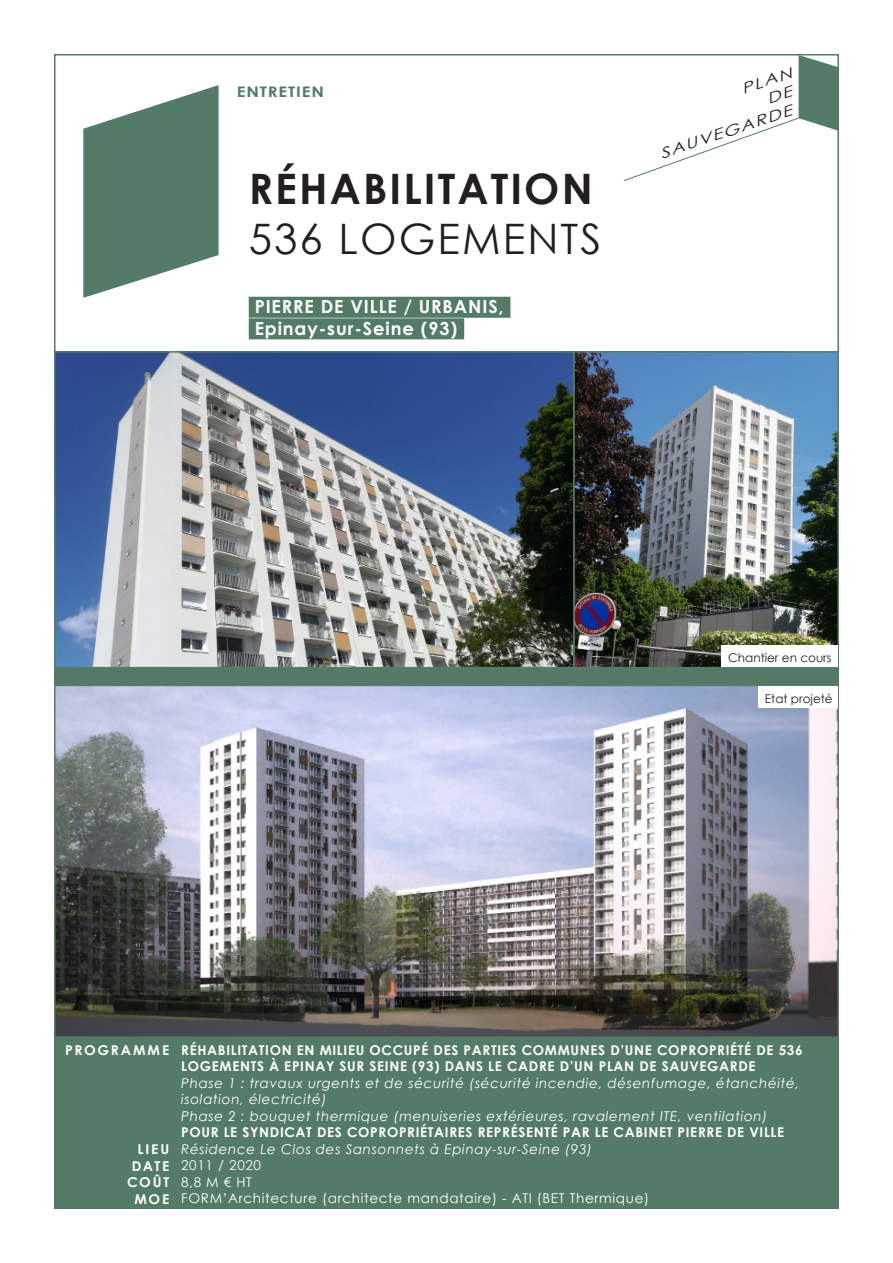
<style>
.page{position:relative;width:893px;height:1263px;background:#fff}
.page>*{position:absolute;margin:0;border:0;box-sizing:border-box;transform-origin:0 0}
.t1{font:700 42px "Century Gothic";letter-spacing:.05em;color:#231f20}
.t2{font:42px "Century Gothic";letter-spacing:.05em;color:#231f20}
.t3{font:700 18px "Century Gothic";letter-spacing:.05em;color:#fff}
.t4{font:italic 14.55px "Century Gothic";color:#231f20;scale:1.3 1}
.t5{font:700 14.55px "Century Gothic";letter-spacing:.05em;color:#537b67;scale:1.17 1}
.t6{font:italic 13.5px/16.5px "Century Gothic";letter-spacing:.05em;color:#fff}
.t7{font:700 13.5px/16.5px "Century Gothic";letter-spacing:.05em;color:#fff}
.t8{font:13.5px "Century Gothic";letter-spacing:.05em;color:#fff}
.t9{font:700 13.5px "Century Gothic";letter-spacing:.125em;color:#fff}
.t10{font:12px "Century Gothic";color:#231f20}
</style>
<div class="page">
<svg style="left:83px;top:85px;width:136px;height:213px"></svg>
<div style="left:54px;top:1037px;width:785px;height:172px;background:#537b67"></div>
<div style="left:249px;top:297px;width:261px;height:21px;background:#537b67"></div>
<div style="left:249px;top:318px;width:215px;height:21px;background:#537b67"></div>
<div style="left:54px;top:668px;width:785px;height:20px;background:#557967"></div>
<img style="left:57px;top:688px;width:779px;height:347px">
<div style="left:54px;top:685px;width:785px;height:353px;border:2px solid #557d6a"></div>
<img style="left:57px;top:354px;width:779px;height:311px">
<div style="left:54px;top:351px;width:521px;height:317px;border:2px solid #557d6a"></div>
<div style="left:573px;top:351px;width:266px;height:317px;border:2px solid #557d6a"></div>
<div style="left:758px;top:686px;width:79px;height:21px;background:#fff"></div>
<div style="left:721px;top:646px;width:116px;height:21px;background:#fff"></div>
<svg style="left:623px;top:55px;width:216px;height:127px"></svg>
<p class="t5" style="left:237px;top:80px;width:76px">ENTRETIEN</p>
<p class="t1" style="left:249px;top:157px;width:345px">RÉHABILITATION</p>
<p class="t2" style="left:249px;top:210px;width:354px">536 LOGEMENTS</p>
<p class="t3" style="left:255px;top:293px;width:250px">PIERRE DE VILLE / URBANIS,</p>
<p class="t3" style="left:255px;top:315px;width:204px">Epinay-sur-Seine (93)</p>
<p class="t4" style="left:739px;top:79px;width:42px;rotate:-18deg">PLAN</p>
<p class="t4" style="left:657px;top:144px;width:108px;rotate:-18deg">SAUVEGARDE</p>
<p class="t10" style="left:728px;top:650px;width:105px">Chantier en cours</p>
<p class="t10" style="left:765px;top:690px;width:69px">Etat projeté</p>
<p class="t9" style="left:65px;top:1040px;width:105px">PROGRAMME</p>
<p class="t7" style="left:138px;top:1140px;width:33px">LIEU</p>
<p class="t7" style="left:132px;top:1157px;width:39px">DATE</p>
<p class="t7" style="left:127px;top:1173px;width:44px">COÛT</p>
<p class="t7" style="left:134px;top:1190px;width:36px">MOE</p>
<p class="t7" style="left:181px;top:1041px;width:623px">RÉHABILITATION EN MILIEU OCCUPÉ DES PARTIES COMMUNES D’UNE COPROPRIÉTÉ DE 536<br>LOGEMENTS À EPINAY SUR SEINE (93) DANS LE CADRE D’UN PLAN DE SAUVEGARDE</p>
<p class="t6" style="left:181px;top:1074px;width:620px">Phase 1 : travaux urgents et de sécurité (sécurité incendie, désenfumage, étanchéité, isolation, électricité)</p>
<p class="t6" style="left:181px;top:1107px;width:588px">Phase 2 : bouquet thermique (menuiseries extérieures, ravalement ITE, ventilation)</p>
<p class="t7" style="left:181px;top:1123px;width:605px">POUR LE SYNDICAT DES COPROPRIÉTAIRES REPRÉSENTÉ PAR LE CABINET PIERRE DE VILLE</p>
<p class="t6" style="left:181px;top:1140px;width:412px">Résidence Le Clos des Sansonnets à Epinay-sur-Seine (93)</p>
<p class="t8" style="left:181px;top:1156px;width:81px">2011 / 2020</p>
<p class="t8" style="left:181px;top:1172px;width:72px">8,8 M € HT</p>
<p class="t8" style="left:181px;top:1189px;width:469px">FORM’Architecture (architecte mandataire) - ATI (BET Thermique)</p>
</div>
